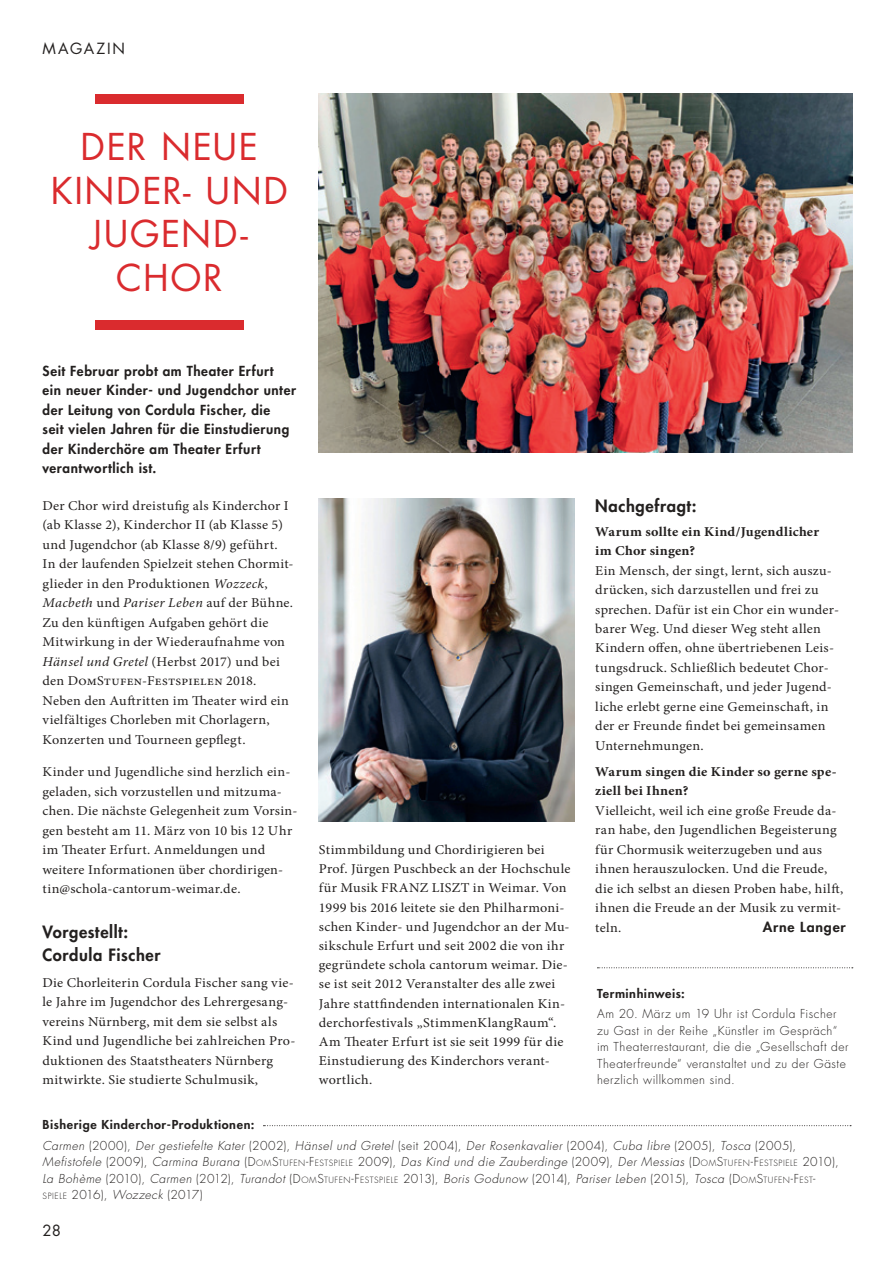
<style>
.page{position:relative;width:893px;height:1263px;background:#fff}
.page>*{position:absolute;margin:0;border:0;box-sizing:border-box;transform-origin:0 0}
.t1{font:36px "Futura";letter-spacing:.045em;color:#da2b2e}
.t2{font:800 16.5px/22.5px "Futura";letter-spacing:.035em;color:#23201f}
.t3{font:15px "Futura";letter-spacing:.14em;color:#23201f}
.t4{font:13.5px/19.5px "Minion Pro";letter-spacing:.02em;color:#23201f;scale:1.05 1}
.t5{font:800 13.5px/19.5px "Futura";letter-spacing:.04em;color:#23201f}
.t6{font:700 13.5px/19.5px "Minion Pro";letter-spacing:.015em;color:#23201f;scale:1.05 1}
.t7{font:800 13.5px "Futura";letter-spacing:.04em;color:#23201f;scale:1.05 1}
.t8{font:italic 300 12px/16.5px "Futura";letter-spacing:.04em;color:#23201f}
.t9{font:300 12px/16.5px "Futura";letter-spacing:.045em;color:#23201f}
.t10{font:800 12px "Futura";letter-spacing:.04em;color:#23201f;scale:1.05 1}
.s1{font-style:italic}
.s2{font-weight:800;font-style:normal}
.s3{font-style:normal}
.s4{font-style:normal;font-size:8.4px}
</style>
<div class="page">
<img style="left:319px;top:94px;width:533px;height:359px">
<svg style="left:597px;top:967px;width:256px;height:1px"></svg>
<img style="left:319px;top:499px;width:255px;height:323px">
<svg style="left:263px;top:1125px;width:588px;height:1px"></svg>
<div style="left:95px;top:94px;width:149px;height:10px;background:#da2b2e"></div>
<div style="left:95px;top:320px;width:149px;height:10px;background:#da2b2e"></div>
<p class="t3" style="left:43px;top:38px;width:79px">M AGAZIN</p>
<h1 class="t1" style="left:81px;top:122px;width:179px">DER N EUE</h1>
<h1 class="t1" style="left:51px;top:166px;width:208px">KINDER- UND</h1>
<h1 class="t1" style="left:91px;top:209px;width:159px">JUGEND-</h1>
<h1 class="t1" style="left:116px;top:253px;width:108px">CHOR</h1>
<p class="t5" style="left:43px;top:361px;width:255px">Seit Februar probt am Theater Erfurt<br>ein neuer Kinder- und Jugendchor unter der Leitung von Cordula Fischer, die<br>seit vielen Jahren für die Einstudierung der Kinderchöre am Theater Erfurt verantwortlich ist.</p>
<p class="t4" style="left:43px;top:496px;width:240px">Der Chor wird dreistufig als Kinderchor I (ab Klasse 2), Kinderchor II (ab Klasse 5) und Jugendchor (ab Klasse 8/9) geführt.<br>In der laufenden Spielzeit stehen Chormit&shy;glieder in den Produktionen <span class="s1">Wozzeck</span>, <span class="s1">Macbeth</span> und <span class="s1">Pariser Leben</span> auf der Bühne.<br>Zu den künftigen Aufgaben gehört die Mitwirkung in der Wiederaufnahme von <span class="s1">Hänsel und Gretel</span> (Herbst 2017) und bei den DomStufen-Festspielen 2018.<br>Neben den Auftritten im Theater wird ein vielfältiges Chorleben mit Chorlagern, Konzerten und Tourneen gepflegt.</p>
<p class="t4" style="left:43px;top:762px;width:244px">Kinder und Jugendliche sind herzlich ein&shy;geladen, sich vorzustellen und mitzuma&shy;chen. Die nächste Gelegenheit zum Vorsin&shy;gen besteht am 11. März von 10 bis 12 Uhr im Theater Erfurt. Anmeldungen und weitere Informationen über chordirigen&shy;tin@schola-cantorum-weimar.de.</p>
<p class="t2" style="left:43px;top:921px;width:120px">Vorgestellt:<br>Cordula Fischer</p>
<p class="t4" style="left:43px;top:973px;width:242px">Die Chorleiterin Cordula Fischer sang vie&shy;le Jahre im Jugendchor des Lehrergesang&shy;vereins Nürnberg, mit dem sie selbst als Kind und Jugendliche bei zahlreichen Pro&shy;duktionen des Staatstheaters Nürnberg mitwirkte. Sie studierte Schulmusik,</p>
<p class="t10" style="left:597px;top:985px;width:85px">Terminhinweis:</p>
<p class="t2" style="left:595px;top:494px;width:103px">Nachgefragt:</p>
<p class="t6" style="left:595px;top:521px;width:215px">Warum sollte ein Kind/Jugendlicher im Chor singen?</p>
<p class="t4" style="left:595px;top:560px;width:234px">Ein Mensch, der singt, lernt, sich auszu&shy;drücken, sich darzustellen und frei zu sprechen. Dafür ist ein Chor ein wunder&shy;barer Weg. Und dieser Weg steht allen Kindern offen, ohne übertriebenen Leis&shy;tungsdruck. Schließlich bedeutet Chor&shy;singen Gemeinschaft, und jeder Jugend&shy;liche erlebt gerne eine Gemeinschaft, in der er Freunde findet bei gemeinsamen Unternehmungen.</p>
<p class="t6" style="left:595px;top:762px;width:230px">Warum singen die Kinder so gerne spe&shy;ziell bei Ihnen?</p>
<p class="t4" style="left:595px;top:801px;width:238px">Vielleicht, weil ich eine große Freude da&shy;ran habe, den Jugendlichen Begeisterung für Chormusik weiterzugeben und aus ihnen herauszulocken. Und die Freude, die ich selbst an diesen Proben habe, hilft, ihnen die Freude an der Musik zu vermit&shy;teln.</p>
<p class="t4" style="left:319px;top:840px;width:241px">Stimmbildung und Chordirigieren bei Prof. Jürgen Puschbeck an der Hochschule für Musik FRANZ LISZT in Weimar. Von 1999 bis 2016 leitete sie den Philharmoni&shy;schen Kinder- und Jugendchor an der Mu&shy;sikschule Erfurt und seit 2002 die von ihr gegründete schola cantorum weimar. Die&shy;se ist seit 2012 Veranstalter des alle zwei Jahre stattfindenden internationalen Kin&shy;derchorfestivals „StimmenKlangRaum“.<br>Am Theater Erfurt ist sie seit 1999 für die Einstudierung des Kinderchors verant&shy;wortlich.</p>
<p class="t7" style="left:763px;top:918px;width:81px">Arne Langer</p>
<p class="t9" style="left:597px;top:1006px;width:253px">Am 20. März um 19 Uhr ist Cordula Fischer zu Gast in der Reihe „Künstler im Gespräch“ im Theaterrestaurant, die die „Gesellschaft der Theaterfreunde“ veranstaltet und zu der Gäste herzlich willkommen sind.</p>
<p class="t8" style="left:43px;top:1114px;width:755px;line-height:20.7px"><span class="s2">Bisherige Kinderchor-Produktionen:<br></span>Carmen <span class="s3">(2000),</span> Der gestiefelte Kater <span class="s3">(2002),</span> Hänsel und Gretel <span class="s3">(seit 2004),</span> Der Rosenkavalier <span class="s3">(2004),</span> Cuba libre <span class="s3">(2005),</span> Tosca <span class="s3">(2005),</span></p>
<p class="t8" style="left:43px;top:1154px;width:798px">Mefistofele <span class="s3">(2009),</span> Carmina Burana <span class="s3">(</span><span class="s3">D</span><span class="s4">OM</span><span class="s3">S</span><span class="s4">TUFEN</span><span class="s3">-F</span> <span class="s4">ESTSPIELE</span> <span class="s3">2009),</span> Das Kind und die Zauberdinge <span class="s3">(2009),</span> Der Messias <span class="s3">(</span><span class="s3">D</span><span class="s4">OM</span><span class="s3">S</span><span class="s4">TUFEN</span><span class="s3">-F</span> <span class="s4">ESTSPIELE</span> <span class="s3">2010),<br></span>La Bohème <span class="s3">(2010),</span> Carmen <span class="s3">(2012),</span> Turandot <span class="s3">(</span><span class="s3">D</span><span class="s4">OM</span><span class="s3">S</span><span class="s4">TUFEN</span><span class="s3">-F</span> <span class="s4">ESTSPIELE</span> <span class="s3">2013),</span> Boris Godunow <span class="s3">(2014),</span> Pariser Leben <span class="s3">(2015),</span> Tosca <span class="s3">(</span><span class="s3">D</span><span class="s4">OM</span><span class="s3">S</span><span class="s4">TUFEN</span><span class="s3">-F</span> <span class="s4">EST</span><span class="s3">-<br></span><span class="s4">SPIELE</span> <span class="s3">2016),</span> Wozzeck <span class="s3">(2017)</span></p>
<p class="t3" style="left:43px;top:1220px;width:20px">28</p>
</div>
